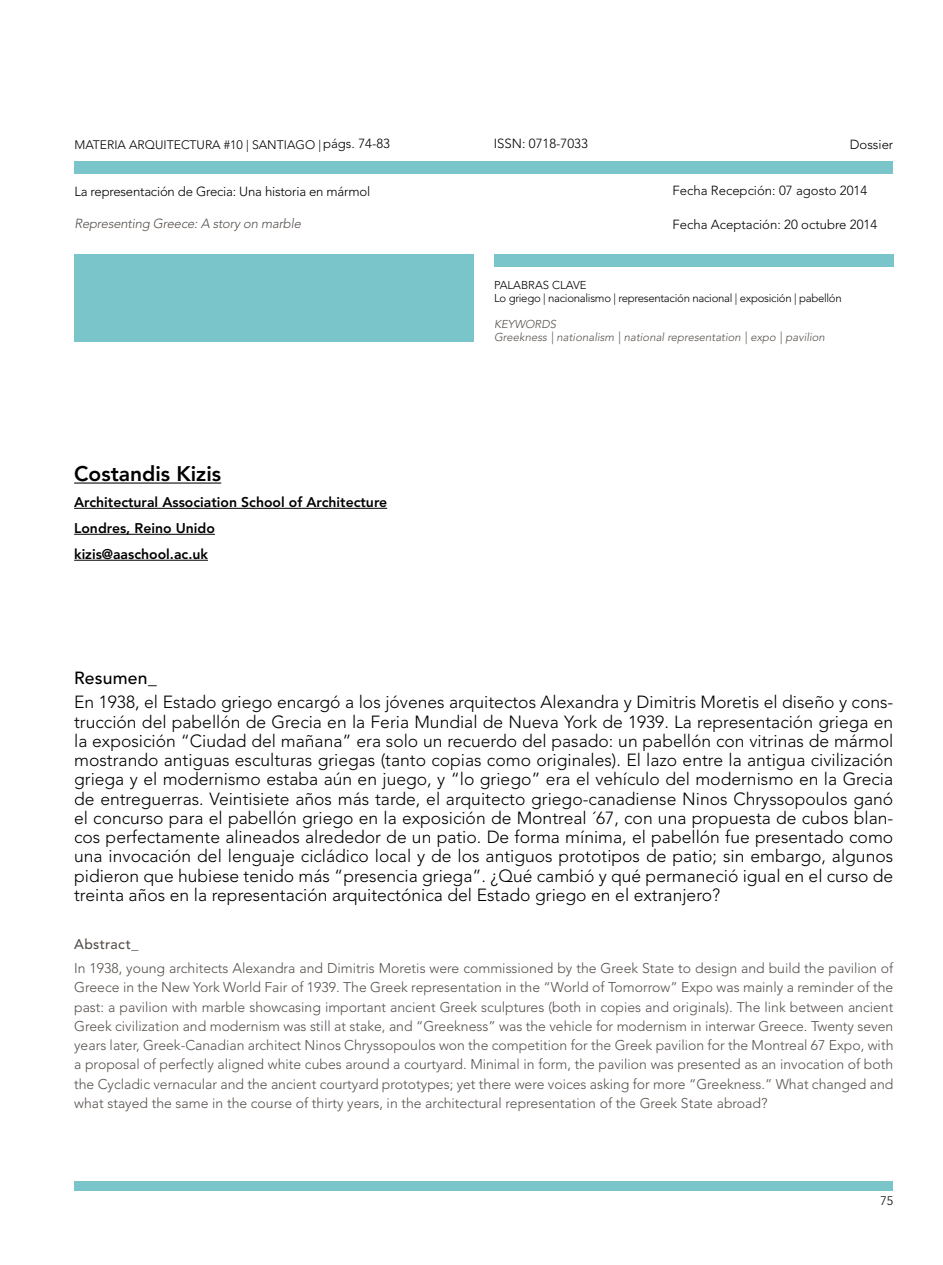
<style>
.page{position:relative;width:943px;height:1265px;background:#fff}
.page>*{position:absolute;margin:0;border:0;box-sizing:border-box;transform-origin:0 0}
.t1{font:800 21px "Avenir LT Std";color:#000}
.t2{font:300 17.5px/19.2px "Avenir LT Std";color:#000;text-align:justify}
.t3{font:500 17.5px "Avenir LT Std";letter-spacing:.015em;color:#000}
.t4{font:300 14px/19.2px "Avenir LT Std";color:#57514d;text-align:justify}
.t5{font:800 14px/25.9px "Avenir LT Std";color:#000}
.t6{font:500 14px "Avenir LT Std";letter-spacing:.02em;color:#57514d}
.t7{font:300 13.12px "Avenir LT Std";color:#000}
.t8{font:italic 300 13.12px "Avenir LT Std";letter-spacing:-.015em;color:#57514d}
.t9{font:300 12.25px "Avenir LT Std";color:#000}
.t10{font:300 11.38px/13.1px "Avenir LT Std";letter-spacing:-.025em;color:#000}
.t11{font:italic 300 11.38px/13.1px "Avenir LT Std";color:#57514d}
.s1{font-size:13.12px}
</style>
<div class="page">
<div style="left:74px;top:1181px;width:819px;height:10px;background:#79c5ca"></div>
<div style="left:74px;top:161px;width:819px;height:13px;background:#79c5ca"></div>
<div style="left:494px;top:254px;width:399px;height:13px;background:#79c5ca"></div>
<div style="left:74px;top:254px;width:400px;height:87px;background:#79c5ca"></div>
<hr style="left:74px;top:483px;width:147px;height:1px;background:#000">
<hr style="left:74px;top:508px;width:313px;height:1px;background:#000">
<hr style="left:74px;top:534px;width:141px;height:1px;background:#000">
<hr style="left:74px;top:560px;width:134px;height:1px;background:#000">
<p class="t7" style="left:494px;top:136px;width:96px">ISSN: 0718-7033</p>
<p class="t9" style="left:74px;top:138px;width:317px">MATERIA ARQUITECTURA #10 | SANTIAGO | <span class="s1">págs. 74-83</span></p>
<p class="t7" style="left:849px;top:136px;width:45px">Dossier</p>
<p class="t7" style="left:74px;top:184px;width:297px">La representación de Grecia: Una historia en mármol</p>
<p class="t8" style="left:74px;top:216px;width:228px">Representing Greece: A story on marble</p>
<p class="t7" style="left:672px;top:183px;width:196px">Fecha Recepción: 07 agosto 2014</p>
<p class="t7" style="left:672px;top:217px;width:206px">Fecha Aceptación: 20 octubre 2014</p>
<p class="t1" style="left:74px;top:461px;width:148px">Costandis Kizis</p>
<p class="t5" style="left:74px;top:489px;width:314px">Architectural Association School of Architecture<br>Londres, Reino Unido<br>kizis@aaschool.ac.uk</p>
<p class="t10" style="left:494px;top:278px;width:349px">PALABRAS CLAVE<br>Lo griego | nacionalismo | representación nacional | exposición | pabellón</p>
<p class="t11" style="left:494px;top:318px;width:332px">KEYWORDS<br>Greekness | nationalism | national representation | expo | pavilion</p>
<p class="t3" style="left:74px;top:668px;width:84px">Resumen_</p>
<p class="t2" style="left:74px;top:693px;width:820px">En 1938, el Estado griego encargó a los jóvenes arquitectos Alexandra y Dimitris Moretis el diseño y cons&shy;trucción del pabellón de Grecia en la Feria Mundial de Nueva York de 1939. La representación griega en la exposición “Ciudad del mañana” era solo un recuerdo del pasado: un pabellón con vitrinas de mármol mostrando antiguas esculturas griegas (tanto copias como originales). El lazo entre la antigua civilización griega y el modernismo estaba aún en juego, y “lo griego” era el vehículo del modernismo en la Grecia de entreguerras. Veintisiete años más tarde, el arquitecto griego-canadiense Ninos Chryssopoulos ganó el concurso para el pabellón griego en la exposición de Montreal ´67, con una propuesta de cubos blan&shy;cos perfectamente alineados alrededor de un patio. De forma mínima, el pabellón fue presentado como una invocación del lenguaje cicládico local y de los antiguos prototipos de patio; sin embargo, algunos pidieron que hubiese tenido más “presencia griega”. ¿Qué cambió y qué permaneció igual en el curso de treinta años en la representación arquitectónica del Estado griego en el extranjero?</p>
<p class="t6" style="left:74px;top:936px;width:66px">Abstract_</p>
<p class="t4" style="left:74px;top:959px;width:820px">In 1938, young architects Alexandra and Dimitris Moretis were commissioned by the Greek State to design and build the pavilion of Greece in the New York World Fair of 1939. The Greek representation in the “World of Tomorrow” Expo was mainly a reminder of the past: a pavilion with marble showcasing important ancient Greek sculptures (both in copies and originals). The link between ancient Greek civilization and modernism was still at stake, and “Greekness” was the vehicle for modernism in interwar Greece. Twenty seven years later, Greek-Canadian architect Ninos Chryssopoulos won the competition for the Greek pavilion for the Montreal 67 Expo, with a proposal of perfectly aligned white cubes around a courtyard. Minimal in form, the pavilion was presented as an invocation of both the Cycladic vernacular and the ancient courtyard prototypes; yet there were voices asking for more “Greekness.” What changed and what stayed the same in the course of thirty years, in the architectural representation of the Greek State abroad?</p>
<p class="t9" style="left:880px;top:1194px;width:14px">75</p>
</div>
